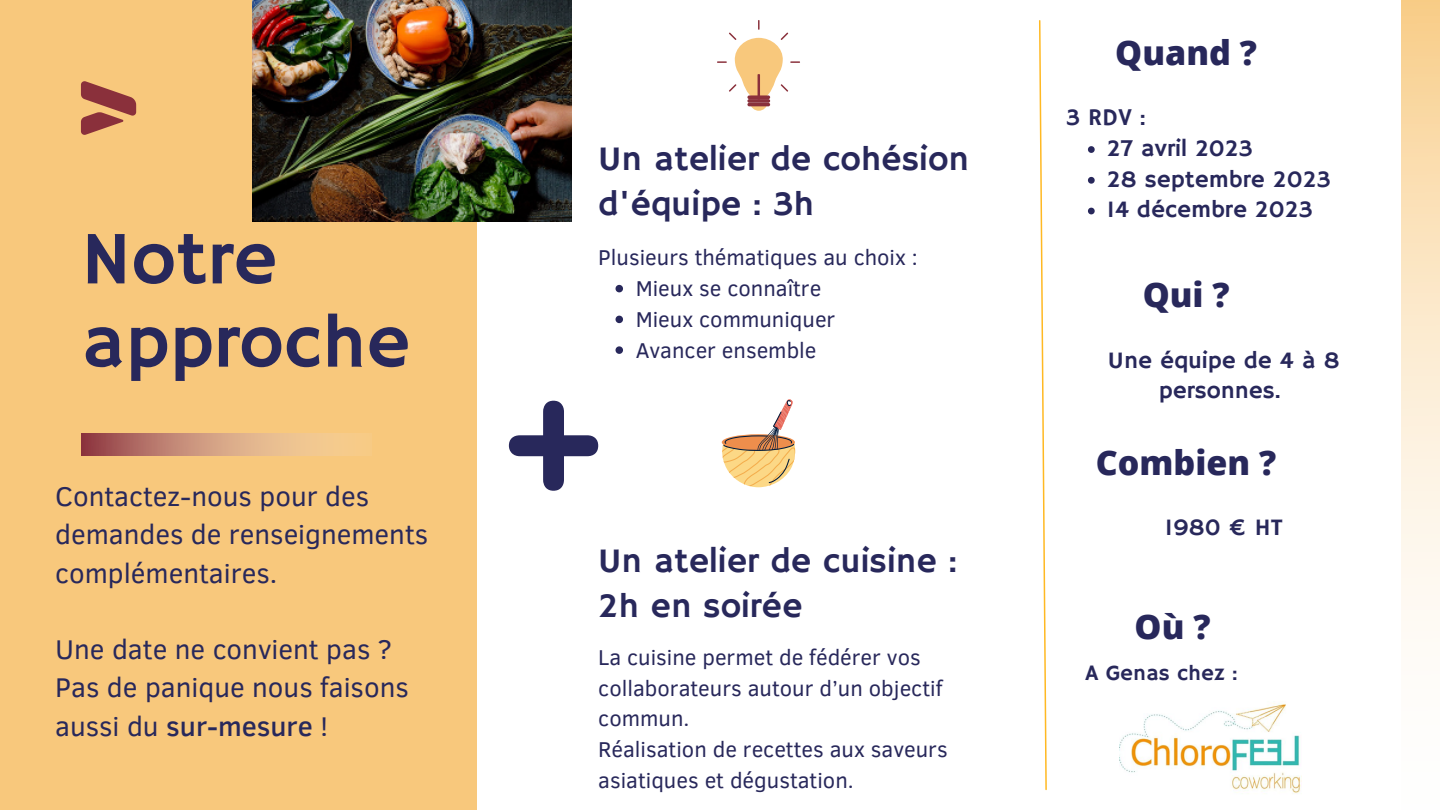
<style>
.page{position:relative;width:1440px;height:810px;background:#fff}
.page>*{position:absolute;margin:0;border:0;box-sizing:border-box;transform-origin:0 0}
.t1{font:76px/83.2px "Hammersmith One";color:#28285b}
.t2{font:35px/45px "Hammersmith One";color:#28285b}
.t3{font:800 34px "Open Sans";color:#28285b}
.t4{font:27.8px/38.2px "Clear Sans";color:#28285b}
.t5{font:24px/30.8px "Hammersmith One";color:#28285b}
.t6{font:22px/30.8px "Clear Sans";color:#28285b}
.t7{font:22px "Hammersmith One";color:#28285b}
.s1{font-weight:500}
</style>
<div class="page">
<div style="left:0;top:0;width:477px;height:810px;background:#f8c87c"></div>
<div style="left:1401px;top:0;width:39px;height:810px;background:linear-gradient(to bottom,#f9d397,#fff)"></div>
<svg style="left:717px;top:20px;width:83px;height:91px"></svg>
<svg style="left:747px;top:95px;width:23px;height:4px"></svg>
<svg style="left:747px;top:99px;width:23px;height:4px"></svg>
<hr style="left:747px;top:103px;width:23px;height:3px;background:#8a303b;border-radius:2px">
<img style="left:1119px;top:703px;width:183px;height:91px">
<svg style="left:509px;top:401px;width:89px;height:90px"></svg>
<svg style="left:616px;top:285px;width:7px;height:7px"></svg>
<svg style="left:616px;top:316px;width:7px;height:7px"></svg>
<svg style="left:616px;top:346px;width:7px;height:8px"></svg>
<svg style="left:1039px;top:20px;width:8px;height:771px"></svg>
<svg style="left:1088px;top:146px;width:7px;height:7px"></svg>
<svg style="left:1088px;top:177px;width:7px;height:7px"></svg>
<svg style="left:1088px;top:208px;width:7px;height:6px"></svg>
<svg style="left:81px;top:434px;width:281px;height:21px;background:#d0997b"></svg>
<svg style="left:81px;top:81px;width:55px;height:54px"></svg>
<svg style="left:722px;top:399px;width:73px;height:88px"></svg>
<img style="left:252px;top:0;width:320px;height:221px">
<h1 class="t1" style="left:81px;top:221px;width:331px">Notre approche</h1>
<p class="t4" style="left:55px;top:476px;width:375px">Contactez-nous pour des demandes de renseignements complémentaires.</p>
<p class="t4" style="left:55px;top:629px;width:355px">Une date ne convient pas ?<br>Pas de panique nous faisons aussi du <span class="s1">sur-mesure</span> !</p>
<h2 class="t2" style="left:598px;top:138px;width:372px">Un atelier de cohésion d'équipe : 3h</h2>
<p class="t6" style="left:598px;top:241px;width:321px">Plusieurs thématiques au choix :</p>
<p class="t6" style="left:636px;top:272px;width:201px">Mieux se connaître<br>Mieux communiquer<br>Avancer ensemble</p>
<h2 class="t2" style="left:598px;top:540px;width:360px">Un atelier de cuisine :<br>2h en soirée</h2>
<p class="t6" style="left:598px;top:641px;width:351px">La cuisine permet de fédérer vos collaborateurs autour d’un objectif commun.<br>Réalisation de recettes aux saveurs asiatiques et dégustation.</p>
<h3 class="t3" style="left:1115px;top:29px;width:143px">Quand ?</h3>
<p class="t5" style="left:1066px;top:103px;width:81px">3 RDV :</p>
<p class="t5" style="left:1107px;top:134px;width:225px">27 avril 2023<br>28 septembre 2023<br>14 décembre 2023</p>
<h3 class="t3" style="left:1143px;top:271px;width:88px">Qui ?</h3>
<p class="t5" style="left:1108px;top:346px;width:233px;text-align:center">Une équipe de 4 à 8 personnes.</p>
<h3 class="t3" style="left:1096px;top:438px;width:182px">Combien ?</h3>
<p class="t5" style="left:1165px;top:513px;width:119px">1980 € HT</p>
<h3 class="t3" style="left:1135px;top:602px;width:77px">Où?</h3>
<p class="t7" style="left:1086px;top:660px;width:154px">A Genas chez :</p>
</div>
